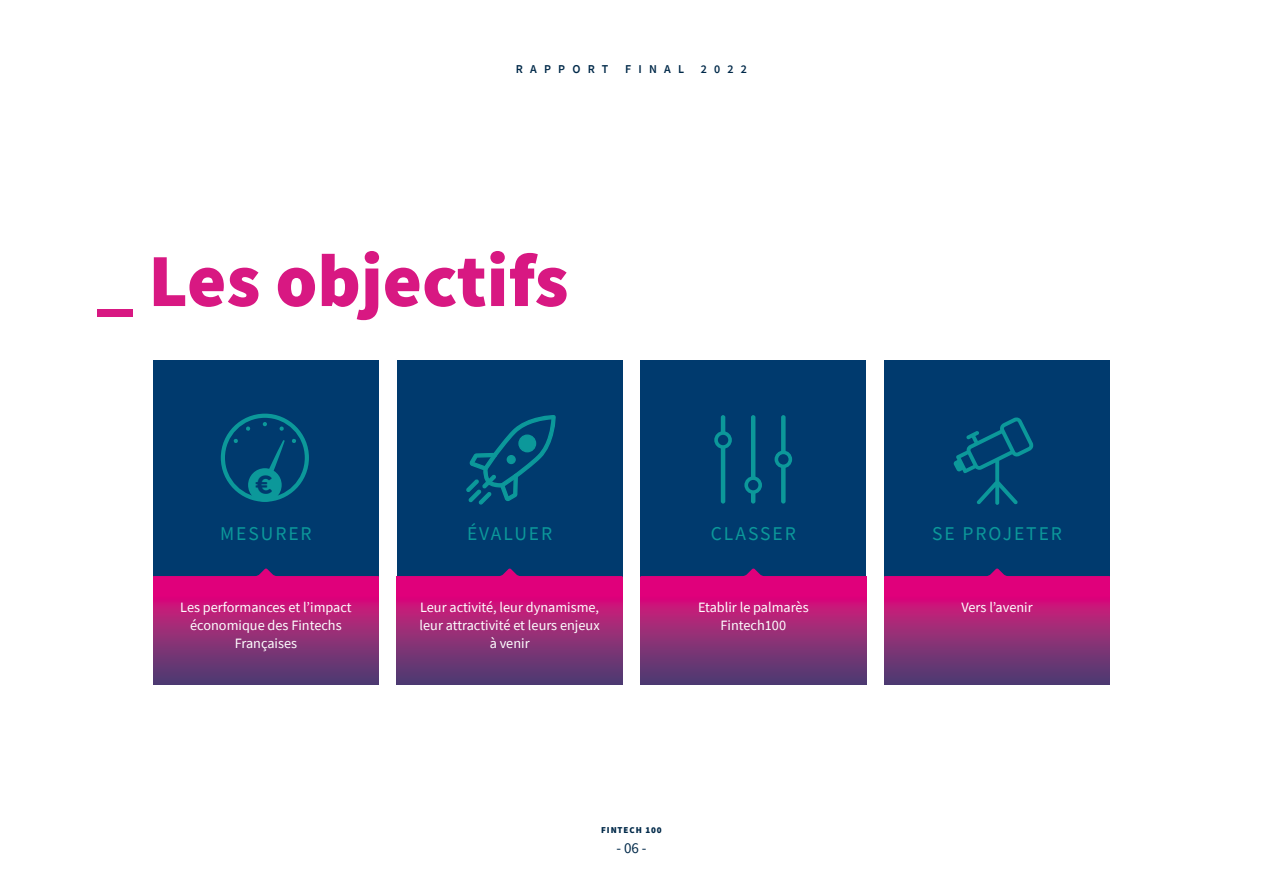
<style>
.page{position:relative;width:1263px;height:893px;background:#fff}
.page>*{position:absolute;margin:0;border:0;box-sizing:border-box;transform-origin:0 0}
.t1{font:900 75px "Source Sans Pro";color:#d81882}
.t2{font:700 27px "Andes Rounded";color:#003a6e}
.t3{font:19.5px "Source Sans Pro";letter-spacing:.1em;color:#0c989a}
.t4{font:15px "Source Sans Pro";color:#002949}
.t5{font:14.25px/18px "Source Sans Pro";color:#fff;text-align:center}
.t6{font:600 12px "Source Sans Pro";letter-spacing:.6em;color:#002949}
.t7{font:900 9px "Source Sans Pro";letter-spacing:.1em;color:#002949}
</style>
<div class="page">
<svg style="left:153px;top:593px;width:226px;height:91px;background:#922a76"></svg>
<svg style="left:397px;top:593px;width:225px;height:91px;background:#922a76"></svg>
<svg style="left:640px;top:593px;width:226px;height:91px;background:#922a76"></svg>
<svg style="left:884px;top:593px;width:226px;height:91px;background:#922a76"></svg>
<div style="left:153px;top:360px;width:226px;height:216px;background:#003a6e"></div>
<div style="left:640px;top:360px;width:226px;height:216px;background:#003a6e"></div>
<div style="left:397px;top:360px;width:225px;height:216px;background:#003a6e"></div>
<div style="left:884px;top:360px;width:226px;height:216px;background:#003a6e"></div>
<svg style="left:221px;top:414px;width:88px;height:88px"></svg>
<svg style="left:466px;top:415px;width:90px;height:90px"></svg>
<hr style="left:721px;top:415px;width:4px;height:89px;background:#0c989a;border-radius:2px">
<svg style="left:714px;top:431px;width:18px;height:18px"></svg>
<hr style="left:751px;top:415px;width:4px;height:89px;background:#0c989a;border-radius:2px">
<svg style="left:744px;top:476px;width:18px;height:18px"></svg>
<div style="left:781px;top:415px;width:5px;height:89px;background:#0c989a;border-radius:2px"></div>
<svg style="left:774px;top:451px;width:18px;height:17px"></svg>
<svg style="left:953px;top:417px;width:80px;height:88px"></svg>
<svg style="left:153px;top:569px;width:226px;height:24px"></svg>
<svg style="left:640px;top:569px;width:226px;height:24px"></svg>
<svg style="left:397px;top:569px;width:225px;height:24px"></svg>
<svg style="left:884px;top:569px;width:226px;height:24px"></svg>
<p class="t6" style="left:516px;top:61px;width:94px">RAPPORT</p>
<p class="t6" style="left:625px;top:61px;width:60px">FINAL</p>
<p class="t6" style="left:701px;top:61px;width:48px">2022</p>
<h1 class="t1" style="left:96px;top:229px;width:474px">_ Les objectifs</h1>
<h2 class="t2" style="left:255px;top:468px;width:20px">€</h2>
<h3 class="t3" style="left:220px;top:521px;width:93px">MESURER</h3>
<p class="t5" style="left:180px;top:598px;width:173px">Les performances et l’impact économique des Fintechs<br>Françaises</p>
<h3 class="t3" style="left:467px;top:521px;width:87px">ÉVALUER</h3>
<p class="t5" style="left:420px;top:598px;width:182px">Leur activité, leur dynamisme, leur attractivité et leurs enjeux à venir</p>
<h3 class="t3" style="left:711px;top:521px;width:86px">CLASSER</h3>
<p class="t5" style="left:698px;top:598px;width:112px">Etablir le palmarès<br>Fintech100</p>
<p class="t7" style="left:601px;top:824px;width:62px">FINTECH 100</p>
<p class="t4" style="left:616px;top:838px;width:32px">- 06 -</p>
<h3 class="t3" style="left:932px;top:521px;width:131px">SE PROJETER</h3>
<p class="t5" style="left:961px;top:598px;width:73px">Vers l’avenir</p>
</div>
